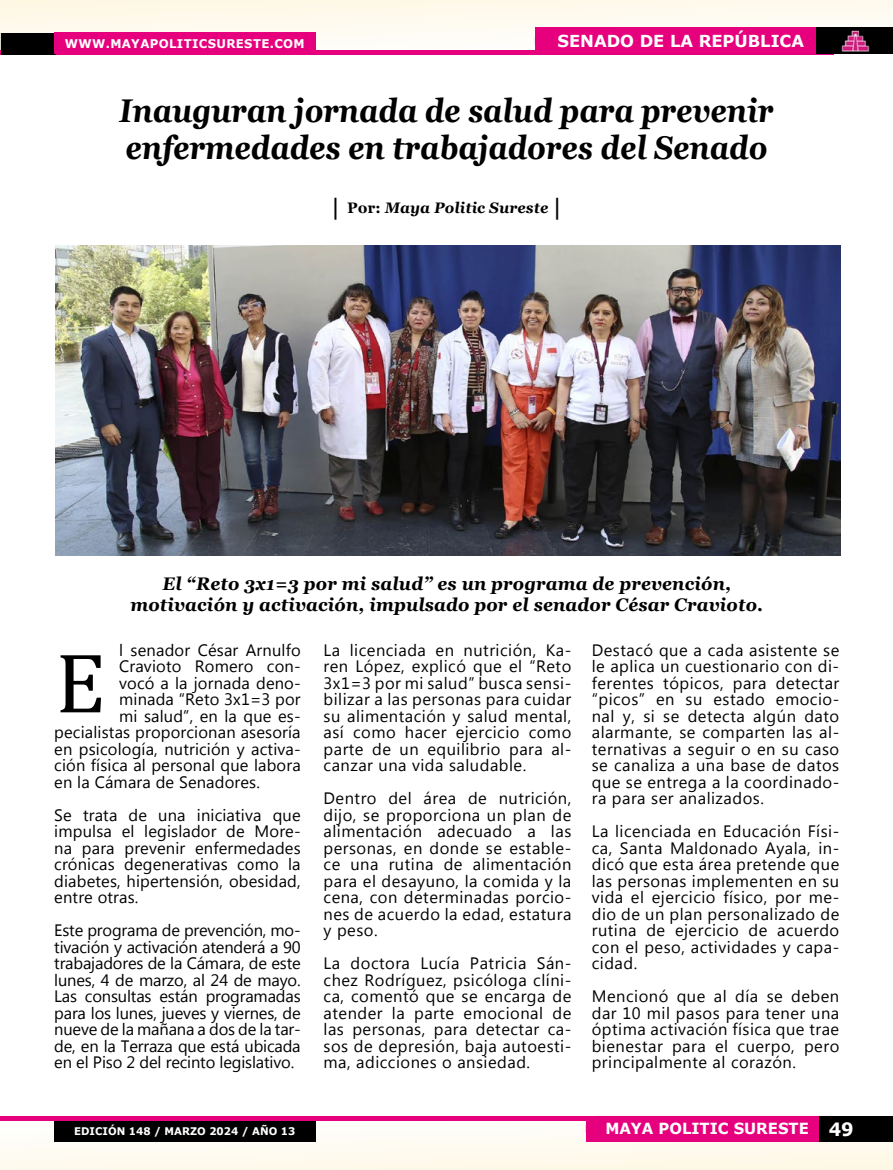
<style>
.page{position:relative;width:893px;height:1170px;background:#fff}
.page>*{position:absolute;margin:0;border:0;box-sizing:border-box;transform-origin:0 0}
.t1{font:85.5px "Cambria";color:#000}
.t2{font:italic 700 32.85px/36px "Georgia";color:#000;scale:.89 1}
.t3{font:italic 700 18.15px/21px "Georgia";letter-spacing:.01em;color:#000;text-align:center}
.t4{font:16.5px/16.5px "Myanmar Text";letter-spacing:.03em;color:#000;text-align:justify}
.t5{font:16.5px "Myanmar Text";letter-spacing:.01em;color:#000}
.t6{font:700 16.5px "Verdana";color:#fff}
.t7{font:700 15.3px "Verdana";color:#fff}
.t8{font:italic 700 15.15px "Georgia";letter-spacing:.01em;color:#000}
.t9{font:700 12px "Verdana";letter-spacing:.03em;color:#fff}
.t10{font:700 10.5px "Verdana";color:#fff}
.s1{font-style:normal;font-size:22.95px}
.s2{font-style:normal}
.s3{font-size:18.3px}
</style>
<div class="page">
<div style="left:0;top:0;width:893px;height:54px;background:#fefaee"></div>
<hr style="left:0;top:50px;width:833px;height:4px;background:#e6007d">
<div style="left:535px;top:28px;width:291px;height:26px;background:#e6007d"></div>
<div style="left:816px;top:28px;width:77px;height:26px;background:#000"></div>
<div style="left:1px;top:33px;width:54px;height:21px;background:#000"></div>
<div style="left:54px;top:33px;width:262px;height:21px;background:#e6007d"></div>
<div style="left:0;top:1115px;width:893px;height:54px;background:#fefaef"></div>
<div style="left:54px;top:1120px;width:262px;height:21px;background:#000"></div>
<div style="left:0;top:1115px;width:833px;height:5px;background:#e6007d"></div>
<div style="left:586px;top:1115px;width:242px;height:26px;background:#e6007d"></div>
<div style="left:819px;top:1115px;width:74px;height:26px;background:#000"></div>
<img style="left:841px;top:30px;width:29px;height:21px">
<img style="left:55px;top:245px;width:785px;height:310px">
<p class="t9" style="left:65px;top:35px;width:241px">WWW.MAYAPOLITICSURESTE.COM</p>
<p class="t6" style="left:557px;top:29px;width:248px">SENADO DE LA REPÚBLICA</p>
<h2 class="t2" style="left:120px;top:93px;width:740px">Inauguran jornada de salud para prevenir enfermedades en trabajadores del Senado</h2>
<p class="t8" style="left:331px;top:198px;width:232px"><span class="s1">|</span> <span class="s2">Por:</span> Maya Politic Sureste <span class="s1">|</span></p>
<p class="t3" style="left:131px;top:573px;width:636px">El “Reto 3x1=3 por mi salud” es un programa de prevención, motivación y activación, impulsado por el senador César Cravioto.</p>
<p class="t5" style="left:119px;top:640px;width:183px">l senador César Arnulfo</p>
<p class="t5" style="left:119px;top:656px;width:183px">Cravioto Romero con-</p>
<p class="t5" style="left:119px;top:673px;width:183px">vocó a la jornada deno-</p>
<p class="t5" style="left:119px;top:689px;width:183px">minada “Reto 3x1=3 por</p>
<p class="t5" style="left:119px;top:706px;width:183px">mi salud”, en la que es-</p>
<p class="t5" style="left:54px;top:722px;width:248px">pecialistas proporcionan asesoría</p>
<p class="t5" style="left:54px;top:739px;width:248px">en psicología, nutrición y activa-</p>
<p class="t5" style="left:54px;top:755px;width:248px">ción física al personal que labora</p>
<p class="t5" style="left:54px;top:772px;width:207px">en la Cámara de Senadores.</p>
<p class="t4" style="left:54px;top:806px;width:248px">Se trata de una iniciativa que impulsa el legislador de More&shy;na para prevenir enfermedades crónicas degenerativas como la diabetes, hipertensión, obesidad, entre otras.</p>
<p class="t4" style="left:54px;top:922px;width:248px">Este programa de prevención, mo&shy;tivación y activación atenderá a 90 trabajadores de la Cámara, de este lunes, 4 de marzo, al 24 de mayo.<br>Las consultas están programadas para los lunes, jueves y viernes, de nueve de la mañana a dos de la tar&shy;de, en la Terraza que está ubicada en el Piso 2 del recinto legislativo.</p>
<h1 class="t1" style="left:55px;top:632px;width:52px">E</h1>
<p class="t4" style="left:324px;top:641px;width:249px">La licenciada en nutrición, Ka&shy;ren López, explicó que el “Reto 3x1=3 por mi salud” busca sensi&shy;bilizar a las personas para cuidar su alimentación y salud mental, así como hacer ejercicio como parte de un equilibrio para al&shy;canzar una vida saludable.</p>
<p class="t4" style="left:324px;top:790px;width:249px">Dentro del área de nutrición, dijo, se proporciona un plan de alimentación adecuado a las personas, en donde se estable&shy;ce una rutina de alimentación para el desayuno, la comida y la cena, con determinadas porcio&shy;nes de acuerdo la edad, estatura y peso.</p>
<p class="t4" style="left:324px;top:955px;width:249px">La doctora Lucía Patricia Sán&shy;chez Rodríguez, psicóloga clíni&shy;ca, comentó que se encarga de atender la parte emocional de las personas, para detectar ca&shy;sos de depresión, baja autoesti&shy;ma, adicciones o ansiedad.</p>
<p class="t4" style="left:592px;top:641px;width:249px">Destacó que a cada asistente se le aplica un cuestionario con di&shy;ferentes tópicos, para detectar “picos” en su estado emocio&shy;nal y, si se detecta algún dato alarmante, se comparten las al&shy;ternativas a seguir o en su caso se canaliza a una base de datos que se entrega a la coordinado&shy;ra para ser analizados.</p>
<p class="t4" style="left:592px;top:823px;width:249px">La licenciada en Educación Físi&shy;ca, Santa Maldonado Ayala, in&shy;dicó que esta área pretende que las personas implementen en su vida el ejercicio físico, por me&shy;dio de un plan personalizado de rutina de ejercicio de acuerdo con el peso, actividades y capa&shy;cidad.</p>
<p class="t4" style="left:592px;top:988px;width:249px">Mencionó que al día se deben dar 10 mil pasos para tener una óptima activación física que trae bienestar para el cuerpo, pero principalmente al corazón.</p>
<p class="t10" style="left:74px;top:1123px;width:223px">EDICIÓN 148 / MARZO 2024 / AÑO 13</p>
<p class="t7" style="left:605px;top:1117px;width:250px">MAYA POLITIC SURESTE <span class="s3">49</span></p>
</div>
